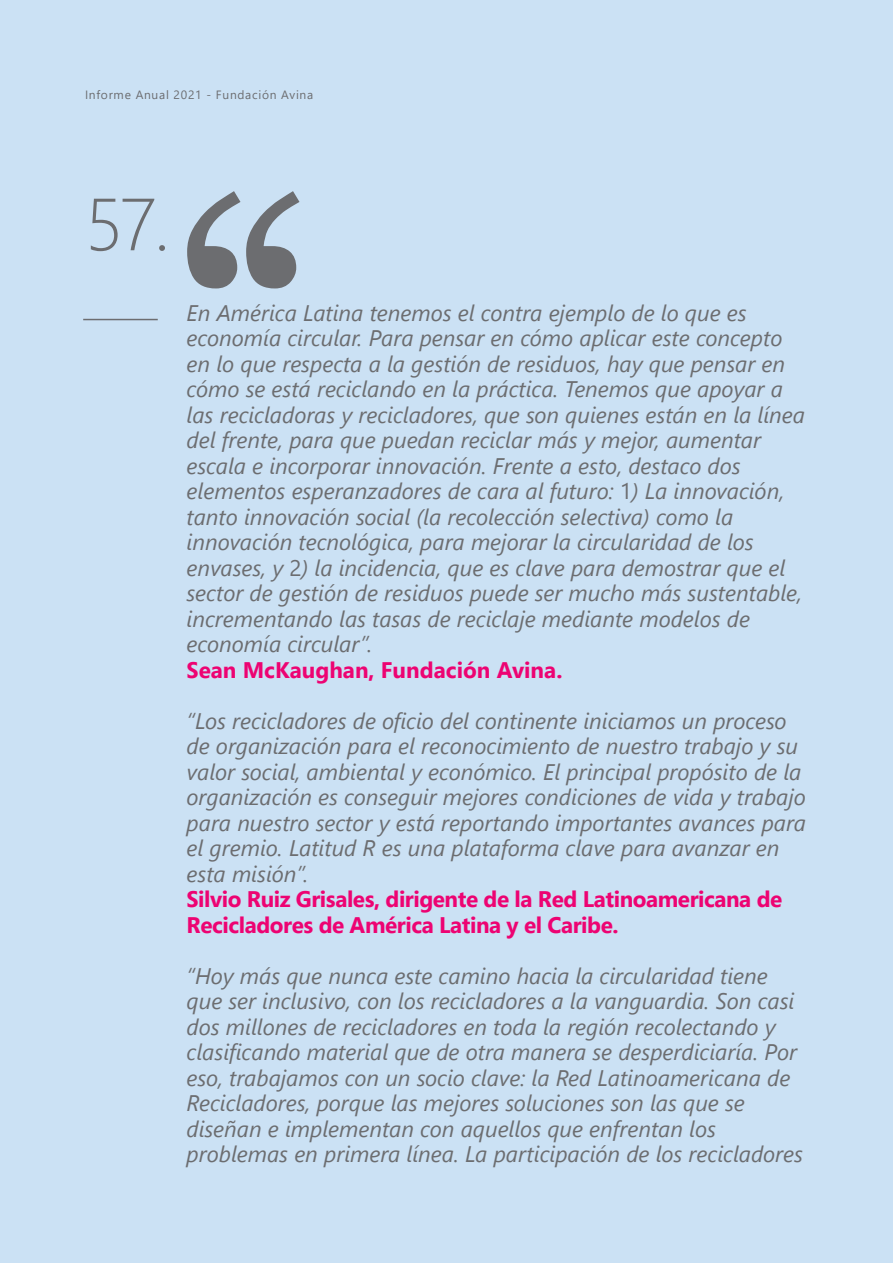
<style>
.page{position:relative;width:893px;height:1263px;background:#cbe1f4}
.page>*{position:absolute;margin:0;border:0;box-sizing:border-box;transform-origin:0 0}
.t1{font:300 73.65px "Segoe UI";color:#6c6d70}
.t2{font:italic 22.5px/25.5px "Segoe UI";color:#6c6d70}
.t3{font:700 22.5px/25.5px "Segoe UI";letter-spacing:-.02em;color:#ed0372}
.t4{font:700 22.5px "Segoe UI";color:#ed0372}
.t5{font:12px "Segoe UI";letter-spacing:.06em;color:#6c6d70}
.s1{font-style:normal}
</style>
<div class="page">
<hr style="left:83px;top:319px;width:75px;height:1px;background:#6c6d70">
<svg style="left:187px;top:191px;width:112px;height:97px"></svg>
<p class="t5" style="left:85px;top:84px;width:230px">Informe Anual 2021 - Fundación Avina</p>
<h1 class="t1" style="left:85px;top:155px;width:87px">57.</h1>
<p class="t2" style="left:187px;top:296px;width:620px">En América Latina tenemos el contra ejemplo de lo que es economía circular. Para pensar en cómo aplicar este concepto en lo que respecta a la gestión de residuos, hay que pensar en cómo se está reciclando en la práctica. Tenemos que apoyar a las recicladoras y recicladores, que son quienes están en la línea del frente, para que puedan reciclar más y mejor, aumentar escala e incorporar innovación. Frente a esto, destaco dos elementos esperanzadores de cara al futuro: <span class="s1">1</span>) La innovación, tanto innovación social (la recolección selectiva) como la innovación tecnológica, para mejorar la circularidad de los envases, y <span class="s1">2</span>) la incidencia, que es clave para demostrar que el sector de gestión de residuos puede ser mucho más sustentable, incrementando las tasas de reciclaje mediante modelos de economía circular”.</p>
<p class="t4" style="left:187px;top:654px;width:377px">Sean McKaughan, Fundación Avina.</p>
<p class="t2" style="left:187px;top:704px;width:621px">“Los recicladores de oficio del continente iniciamos un proceso de organización para el reconocimiento de nuestro trabajo y su valor social, ambiental y económico. El principal propósito de la organización es conseguir mejores condiciones de vida y trabajo para nuestro sector y está reportando importantes avances para el gremio. Latitud R es una plataforma clave para avanzar en esta misión”.</p>
<p class="t3" style="left:187px;top:886px;width:597px">Silvio Ruiz Grisales, dirigente de la Red Latinoamericana de<br>Recicladores de América Latina y el Caribe.</p>
<p class="t2" style="left:187px;top:959px;width:618px">“Hoy más que nunca este camino hacia la circularidad tiene que ser inclusivo, con los recicladores a la vanguardia. Son casi dos millones de recicladores en toda la región recolectando y clasificando material que de otra manera se desperdiciaría. Por eso, trabajamos con un socio clave: la Red Latinoamericana de Recicladores, porque las mejores soluciones son las que se diseñan e implementan con aquellos que enfrentan los problemas en primera línea. La participación de los recicladores</p>
</div>
